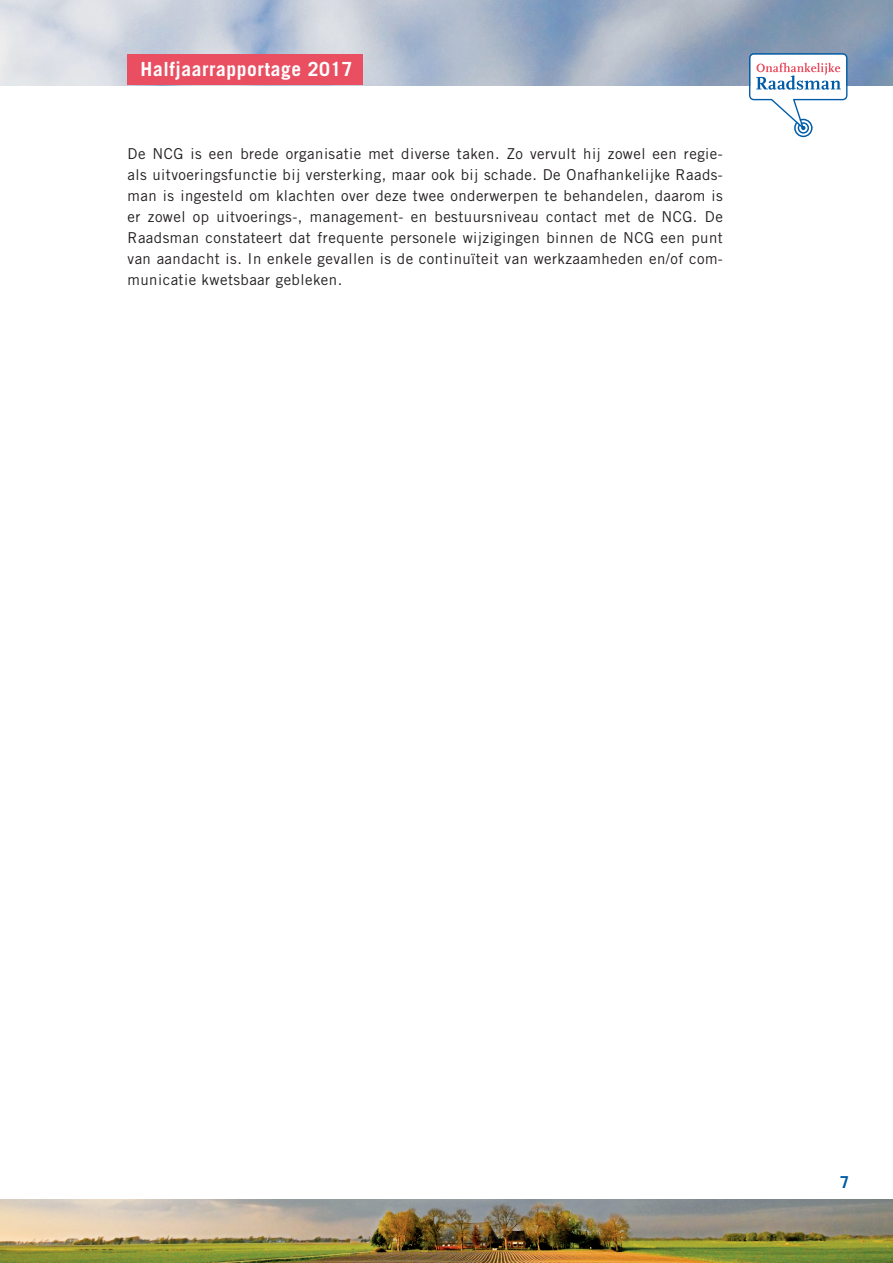
<style>
.page{position:relative;width:893px;height:1263px;background:#fff}
.page>*{position:absolute;margin:0;border:0;box-sizing:border-box;transform-origin:0 0}
.t1{font:700 19.5px "Trade Gothic LT Std";letter-spacing:.03em;color:#fff}
.t2{font:700 16.5px "Trade Gothic LT Std";color:#005ca7}
.kopje{font:15px/21px "Trade Gothic LT Std";letter-spacing:.03em;color:#231f20;text-align:justify}
</style>
<div class="page">
<img style="left:0;top:1199px;width:893px;height:64px">
<img style="left:0;top:0;width:893px;height:85px">
<svg style="left:749px;top:53px;width:98px;height:84px"></svg>
<div style="left:128px;top:55px;width:235px;height:30px;background:#e94e61"></div>
<p class="t1" style="left:141px;top:57px;width:214px">Halfjaarrapportage 2017</p>
<p class="kopje" style="left:128px;top:143px;width:597px">De NCG is een brede organisatie met diverse taken. Zo vervult hij zowel een regie&shy;als uitvoeringsfunctie bij versterking, maar ook bij schade. De Onafhankelijke Raads&shy;man is ingesteld om klachten over deze twee onderwerpen te behandelen, daarom is er zowel op uitvoerings-, management- en bestuursniveau contact met de NCG. De Raadsman constateert dat frequente personele wijzigingen binnen de NCG een punt van aandacht is. In enkele gevallen is de continuïteit van werkzaamheden en/of com&shy;municatie kwetsbaar gebleken.</p>
<p class="t2" style="left:840px;top:1172px;width:11px">7</p>
</div>
